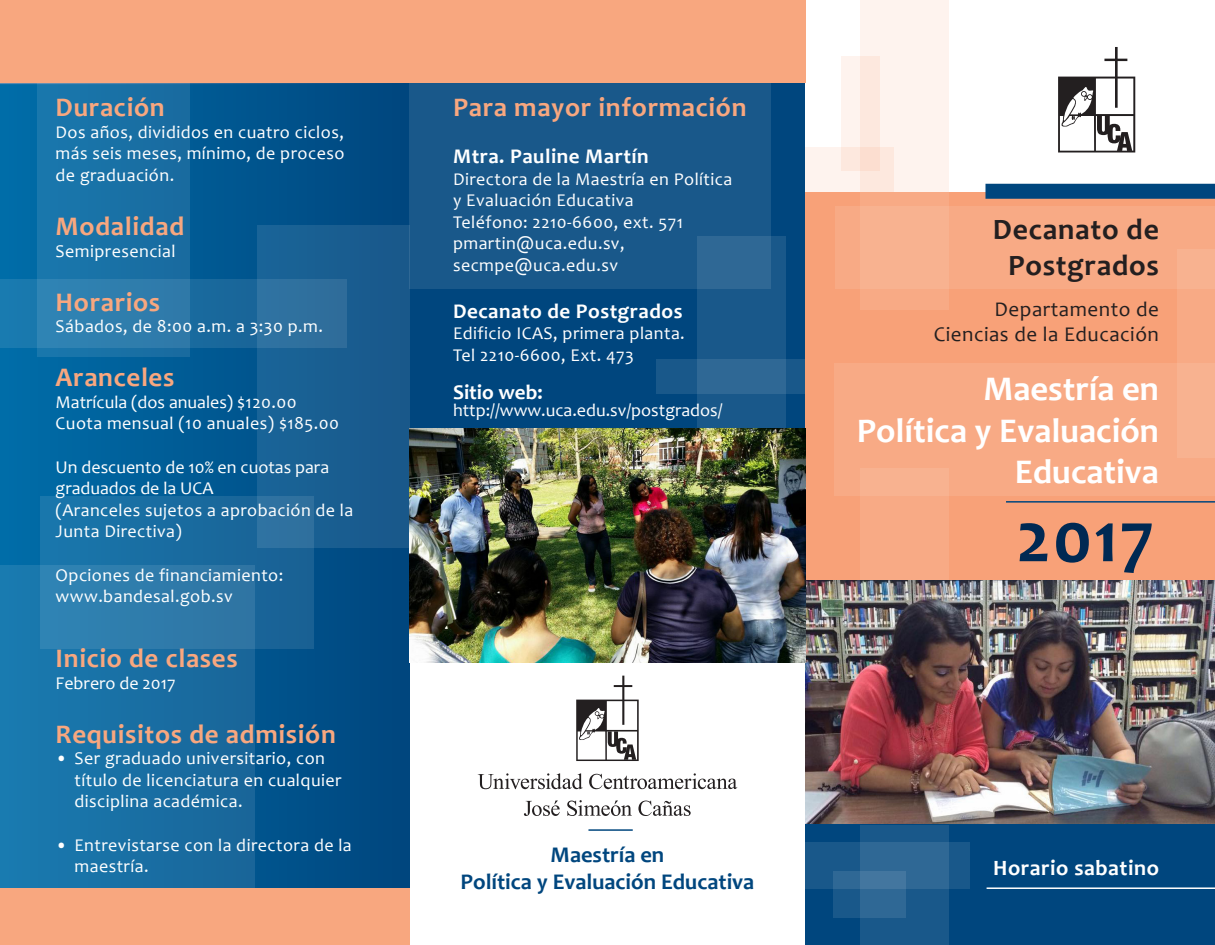
<style>
.page{position:relative;width:1215px;height:945px;background:#fff}
.page>*{position:absolute;margin:0;border:0;box-sizing:border-box;transform-origin:0 0}
.TEXTO_BOLD{font:700 73.2px "Candara";color:#002953}
.TEXTO_BOLD-2{font:700 34.8px/41.7px "Candara";color:#fff;text-align:right}
.TEXTO_BOLD-3{font:700 29.7px/35.7px "Candara";letter-spacing:.025em;color:#231f20;text-align:center}
.TEMA{font:700 27px "Candara";letter-spacing:.025em;color:#f8a77f}
.TEXTO_BOLD-4{font:700 22.5px "Candara";color:#00467e}
.TEXTO_BOLD-5{font:700 21.9px "Candara";letter-spacing:.025em;color:#fff}
.TEXTO_BOLD-6{font:700 21px "Candara";letter-spacing:.025em;color:#fff}
.TEXTO_BOLD-7{font:21px "Candara";letter-spacing:.025em;color:#231f20}
.TEXTO{font:700 21px "Candara";color:#fff}
.TEXTO_BOLD-8{font:18px/21.6px "Candara";letter-spacing:.025em;color:#fff;text-align:justify}
.VIÑETAS{font:18px/21.6px "Candara";letter-spacing:.025em;color:#fff}
.TEMA-2{font:18px/21.6px "Candara";color:#fff}
.TEXTO-2{font:18px "Candara";color:#fff}
.VIÑETAS-2{font:18px "Candara";color:#fff}
</style>
<div class="page">
<svg style="left:0;top:83px;width:410px;height:806px;background:#02568d"></svg>
<div style="left:860px;top:0;width:89px;height:218px;background:#fef3ee"></div>
<div style="left:806px;top:147px;width:88px;height:71px;background:linear-gradient(to right,#fef7f3,#fde7dc)"></div>
<svg style="left:841px;top:56px;width:39px;height:114px;fill:#fde8de"></svg>
<div style="left:410px;top:83px;width:396px;height:490px;background:#00467e"></div>
<div style="left:0;top:565px;width:254px;height:328px;background:#1971a5"></div>
<div style="left:257px;top:225px;width:153px;height:323px;background:#195d90"></div>
<div style="left:37px;top:56px;width:153px;height:301px;background:#1971a6"></div>
<div style="left:410px;top:71px;width:361px;height:218px;background:#19588a"></div>
<svg style="left:697px;top:236px;width:89px;height:192px;background:#1f5c8d"></svg>
<svg style="left:656px;top:359px;width:150px;height:35px;background:#276190"></svg>
<svg style="left:0;top:279px;width:346px;height:68px;background:#2875a6"></svg>
<div style="left:40px;top:496px;width:274px;height:153px;background:linear-gradient(to right,#267fb2,#226697)"></div>
<div style="left:0;top:0;width:806px;height:83px;background:#f8a77f"></div>
<img style="left:806px;top:579px;width:409px;height:246px">
<div style="left:806px;top:192px;width:409px;height:387px;background:#f8a178"></div>
<div style="left:806px;top:825px;width:409px;height:120px;background:#00467e"></div>
<div style="left:0;top:889px;width:410px;height:56px;background:#f8a77f"></div>
<svg style="left:1058px;top:47px;width:77px;height:105px"></svg>
<hr style="left:1006px;top:501px;width:209px;height:2px;background:#00467e">
<hr style="left:588px;top:829px;width:45px;height:2px;background:#00467e">
<hr style="left:987px;top:887px;width:228px;height:2px;background:#fff">
<svg style="left:524px;top:800px;width:167px;height:16px"></svg>
<svg style="left:478px;top:773px;width:259px;height:16px"></svg>
<svg style="left:576px;top:676px;width:63px;height:85px"></svg>
<div style="left:860px;top:192px;width:89px;height:117px;background:#f8aa85"></div>
<div style="left:860px;top:468px;width:89px;height:111px;background:#f8aa85"></div>
<div style="left:860px;top:826px;width:89px;height:119px;background:#19588a"></div>
<div style="left:806px;top:843px;width:164px;height:46px;background:linear-gradient(to bottom,#266190,#24608f)"></div>
<svg style="left:833px;top:871px;width:73px;height:46px;background:#2e6794"></svg>
<div style="left:835px;top:207px;width:380px;height:82px;background:#f8aa85"></div>
<div style="left:834px;top:363px;width:381px;height:133px;background:#f8aa85"></div>
<div style="left:1177px;top:249px;width:38px;height:208px;background:#f8b290"></div>
<div style="left:986px;top:184px;width:229px;height:15px;background:#00467e"></div>
<img style="left:410px;top:428px;width:396px;height:235px">
<p class="TEMA" style="left:56px;top:91px;width:111px">Duración</p>
<p class="TEXTO_BOLD-8" style="left:56px;top:121px;width:290px">Dos años, divididos en cuatro ciclos, más seis meses, mínimo, de proceso de graduación.</p>
<p class="TEMA" style="left:56px;top:209px;width:130px">Modalidad</p>
<p class="TEXTO_BOLD-8" style="left:56px;top:240px;width:122px">Semipresencial</p>
<p class="TEMA" style="left:56px;top:285px;width:106px">Horarios</p>
<p class="TEXTO_BOLD-8" style="left:56px;top:315px;width:269px">Sábados, de 8:00 a.m. a 3:30 p.m.</p>
<p class="TEMA" style="left:56px;top:361px;width:120px">Aranceles</p>
<p class="TEMA-2" style="left:56px;top:391px;width:243px">Matrícula (dos anuales) $120.00</p>
<p class="TEXTO_BOLD-8" style="left:56px;top:413px;width:285px">Cuota mensual (10 anuales) $185.00</p>
<p class="TEMA-2" style="left:56px;top:456px;width:275px">Un descuento de 10% en cuotas para graduados de la UCA</p>
<p class="TEXTO_BOLD-8" style="left:56px;top:499px;width:299px">(Aranceles sujetos a aprobación de la<br>Junta Directiva)</p>
<p class="TEXTO_BOLD-8" style="left:56px;top:564px;width:229px">Opciones de financiamiento:</p>
<p class="TEXTO_BOLD-8" style="left:56px;top:585px;width:179px">www.bandesal.gob.sv</p>
<p class="TEMA" style="left:56px;top:641px;width:184px">Inicio de clases</p>
<p class="VIÑETAS-2" style="left:56px;top:671px;width:122px">Febrero de 2017</p>
<p class="TEMA" style="left:56px;top:717px;width:282px">Requisitos de admisión</p>
<p class="VIÑETAS" style="left:75px;top:747px;width:269px;text-indent:-19px">• Ser graduado universitario, con título de licenciatura en cualquier disciplina académica.</p>
<p class="VIÑETAS" style="left:75px;top:834px;width:279px;text-indent:-19px">• Entrevistarse con la directora de la maestría.</p>
<p class="TEMA" style="left:453px;top:91px;width:295px">Para mayor información</p>
<p class="TEXTO_BOLD-6" style="left:453px;top:143px;width:197px">Mtra. Pauline Martín</p>
<p class="TEXTO_BOLD-8" style="left:453px;top:168px;width:281px">Directora de la Maestría en Política</p>
<p class="TEXTO_BOLD-8" style="left:453px;top:189px;width:182px">y Evaluación Educativa</p>
<p class="TEXTO_BOLD-8" style="left:453px;top:211px;width:231px">Teléfono: 2210-6600, ext. 571</p>
<p class="TEXTO_BOLD-8" style="left:453px;top:233px;width:173px">pmartin@uca.edu.sv,</p>
<p class="TEXTO_BOLD-8" style="left:453px;top:254px;width:166px">secmpe@uca.edu.sv</p>
<p class="TEXTO_BOLD-6" style="left:453px;top:298px;width:231px">Decanato de Postgrados</p>
<p class="TEXTO_BOLD-8" style="left:453px;top:323px;width:233px">Edificio ICAS, primera planta.</p>
<p class="TEXTO_BOLD-8" style="left:453px;top:344px;width:182px">Tel 2210-6600, Ext. 473</p>
<p class="TEXTO" style="left:453px;top:379px;width:91px">Sitio web:</p>
<p class="TEXTO-2" style="left:453px;top:398px;width:271px">http://www.uca.edu.sv/postgrados/</p>
<p class="TEXTO_BOLD-4" style="left:551px;top:840px;width:115px">Maestría en</p>
<p class="TEXTO_BOLD-4" style="left:461px;top:867px;width:295px">Política y Evaluación Educativa</p>
<p class="TEXTO_BOLD-3" style="left:993px;top:212px;width:167px">Decanato de<br>Postgrados</p>
<p class="TEXTO_BOLD-7" style="left:995px;top:296px;width:166px">Departamento de</p>
<p class="TEXTO_BOLD-7" style="left:934px;top:321px;width:227px">Ciencias de la Educación</p>
<p class="TEXTO_BOLD-2" style="left:983px;top:367px;width:177px">Maestría en</p>
<p class="TEXTO_BOLD-2" style="left:857px;top:409px;width:304px">Política y Evaluación<br>Educativa</p>
<p class="TEXTO_BOLD" style="left:1016px;top:492px;width:140px">2017</p>
<p class="TEXTO_BOLD-5" style="left:993px;top:854px;width:167px">Horario sabatino</p>
</div>
